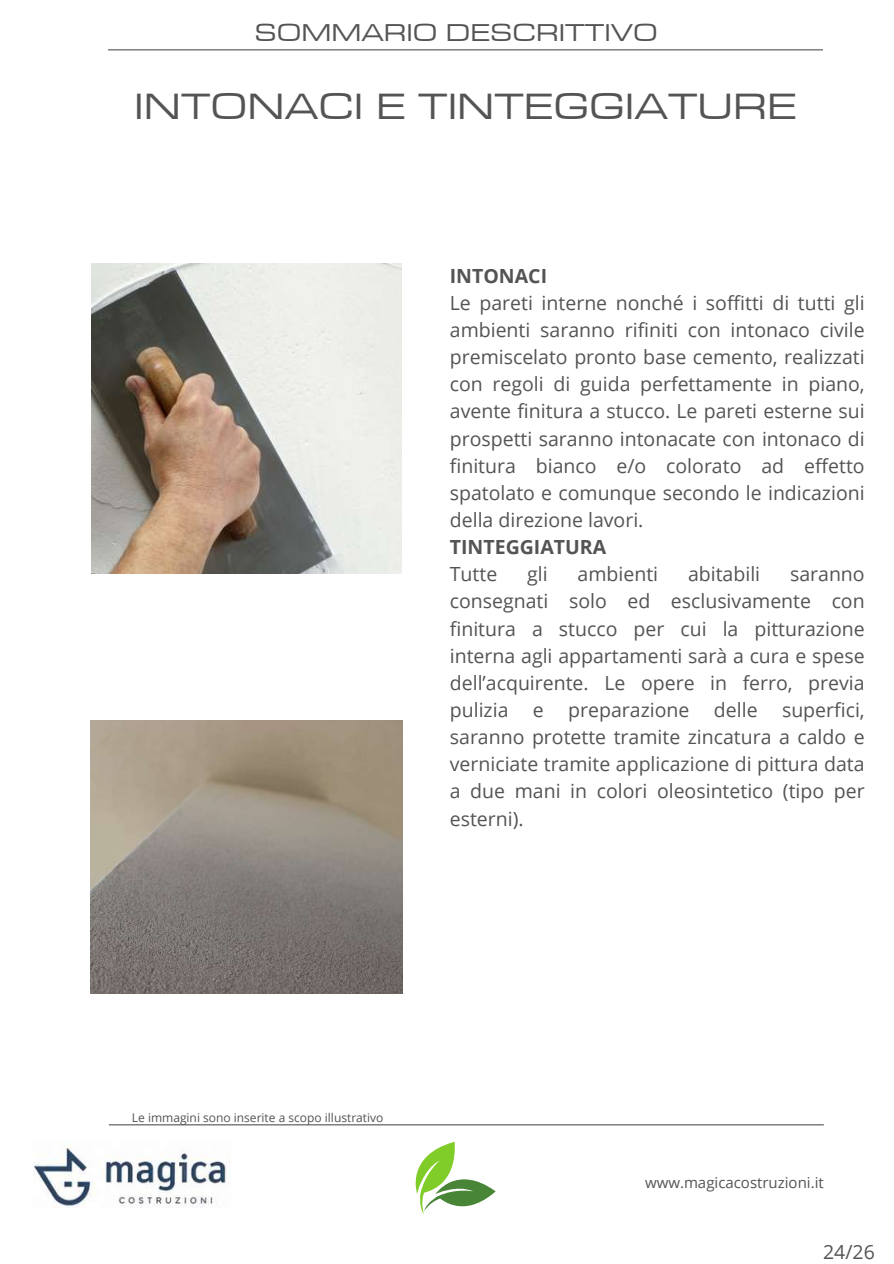
<style>
.page{position:relative;width:894px;height:1264px;background:#fff}
.page>*{position:absolute;margin:0;border:0;box-sizing:border-box;transform-origin:0 0}
.t1{font:45px "Arian LT";color:#545454}
.t2{font:30px "Arian LT";color:#545454}
.t3{font:19.5px/27.2px "Open Sans";color:#545454;text-align:justify}
.t4{font:700 19.5px "Open Sans";color:#545454}
.t5{font:15px "Open Sans";color:#545454}
.t6{font:12px "Open Sans";color:#545454}
</style>
<div class="page">
<hr style="left:108px;top:49px;width:714px;height:1px;background:#545454">
<img style="left:91px;top:263px;width:311px;height:311px">
<img style="left:90px;top:720px;width:312px;height:273px">
<hr style="left:109px;top:1124px;width:714px;height:1px;background:#545454">
<img style="left:33px;top:1147px;width:193px;height:59px">
<svg style="left:415px;top:1141px;width:80px;height:73px"></svg>
<h2 class="t2" style="left:254px;top:13px;width:405px">SOMMARIO DESCRITTIVO</h2>
<h1 class="t1" style="left:134px;top:78px;width:663px">INTONACI E TINTEGGIATURE</h1>
<p class="t4" style="left:449px;top:262px;width:99px">INTONACI</p>
<p class="t3" style="left:449px;top:289px;width:416px">Le pareti interne nonché i soffitti di tutti gli ambienti saranno rifiniti con intonaco civile premiscelato pronto base cemento, realizzati con regoli di guida perfettamente in piano, avente finitura a stucco. Le pareti esterne sui prospetti saranno intonacate con intonaco di finitura bianco e/o colorato ad effetto spatolato e comunque secondo le indicazioni della direzione lavori.</p>
<p class="t4" style="left:449px;top:533px;width:158px">TINTEGGIATURA</p>
<p class="t3" style="left:449px;top:560px;width:49px">Tutte</p>
<p class="t3" style="left:527px;top:560px;width:22px">gli</p>
<p class="t3" style="left:577px;top:560px;width:82px">ambienti</p>
<p class="t3" style="left:687px;top:560px;width:74px">abitabili</p>
<p class="t3" style="left:449px;top:560px;width:416px;text-indent:340px">saranno consegnati solo ed esclusivamente con finitura a stucco per cui la pitturazione interna agli appartamenti sarà a cura e spese dell’acquirente. Le opere in ferro, previa pulizia</p>
<p class="t3" style="left:449px;top:695px;width:416px;text-indent:332px">superfici, saranno protette tramite zincatura a caldo e verniciate tramite applicazione di pittura data a due mani in colori oleosintetico (tipo per esterni).</p>
<p class="t3" style="left:533px;top:695px;width:12px">e</p>
<p class="t3" style="left:568px;top:695px;width:123px">preparazione</p>
<p class="t3" style="left:713px;top:695px;width:45px">delle</p>
<p class="t6" style="left:132px;top:1109px;width:253px">Le immagini sono inserite a scopo illustrativo</p>
<p class="t5" style="left:644px;top:1172px;width:180px">www.magicacostruzioni.it</p>
<p class="t3" style="left:822px;top:1237px;width:53px">24/26</p>
</div>
